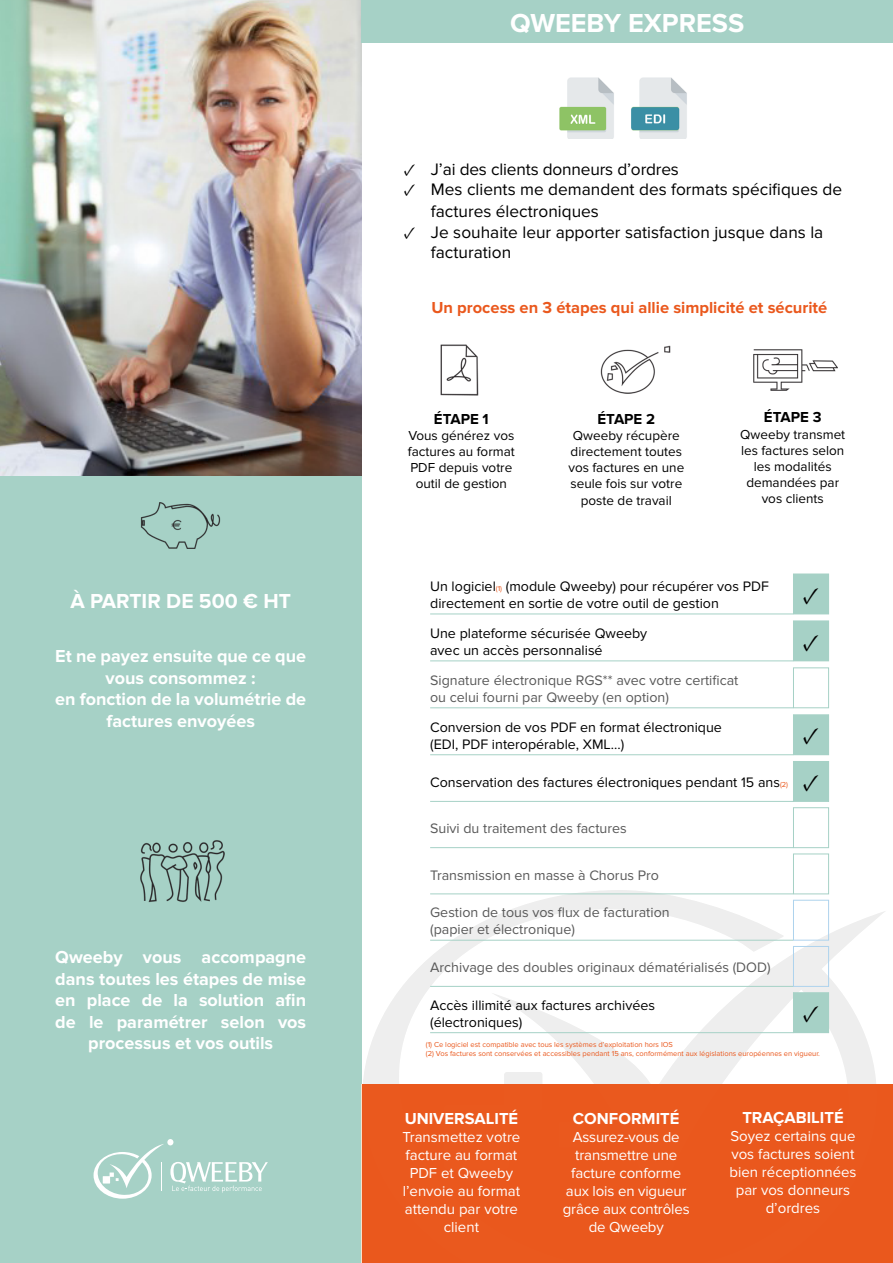
<style>
.page{position:relative;width:893px;height:1263px;background:#fff}
.page>*{position:absolute;margin:0;border:0;box-sizing:border-box;transform-origin:0 0}
.t1{font:700 27px "Proxima Nova";color:#fff}
.t2{font:24px/46.7px "Minion Pro";color:#000}
.t3{font:700 21px "Proxima Nova";color:#fff}
.t4{font:700 18px/21.6px "Proxima Nova";color:#fff;text-align:center}
.t5{font:17.25px/21.6px "Proxima Nova";color:#000}
.t6{font:700 16.5px "Proxima Nova";color:#ea581d}
.t7{font:700 16.5px "Proxima Nova";color:#fff}
.t8{font:15px/18px "Proxima Nova";color:#fff;text-align:center}
.t9{font:700 15px "Proxima Nova";color:#000}
.t10{font:14.25px/17.1px "Proxima Nova";color:#000}
.t11{font:14.25px/17.1px "Proxima Nova";color:#595959}
.t12{font:13.5px/16.2px "Proxima Nova";color:#000;text-align:center}
.t13{font:7.5px/9px "Proxima Nova";color:#ea581d}
.s1{font-family:"Minion Pro"}
.s2{font-size:7.5px;color:#ea581d}
</style>
<div class="page">
<img style="left:0;top:0;width:361px;height:476px">
<svg style="left:363px;top:890px;width:522px;height:194px"></svg>
<div style="left:361px;top:0;width:532px;height:43px;background:#a6d1c6"></div>
<div style="left:0;top:476px;width:361px;height:787px;background:#a6d1c6"></div>
<img style="left:559px;top:78px;width:55px;height:60px">
<img style="left:631px;top:78px;width:56px;height:60px">
<img style="left:140px;top:840px;width:85px;height:63px">
<img style="left:440px;top:344px;width:39px;height:52px">
<img style="left:600px;top:345px;width:71px;height:49px">
<img style="left:753px;top:349px;width:85px;height:42px">
<div style="left:361px;top:1084px;width:532px;height:179px;background:#ea581d"></div>
<svg style="left:94px;top:1139px;width:174px;height:60px"></svg>
<img style="left:131px;top:475px;width:100px;height:74px">
<hr style="left:430px;top:754px;width:363px;height:1px;background:#a6d1c6">
<hr style="left:430px;top:801px;width:363px;height:1px;background:#a6d1c6">
<hr style="left:430px;top:847px;width:363px;height:1px;background:#a6d1c6">
<hr style="left:430px;top:894px;width:363px;height:1px;background:#a6d1c6">
<hr style="left:430px;top:940px;width:363px;height:1px;background:#a6d1c6">
<hr style="left:430px;top:986px;width:363px;height:1px;background:#a6d1c6">
<hr style="left:430px;top:1032px;width:363px;height:1px;background:#a6d1c6">
<div style="left:793px;top:715px;width:36px;height:40px;background:#a6d1c6"></div>
<div style="left:793px;top:761px;width:36px;height:40px;background:#a6d1c6"></div>
<div style="left:793px;top:761px;width:36px;height:41px;border:1px solid #a6d1c6"></div>
<div style="left:793px;top:807px;width:36px;height:41px;border:1px solid #a6d1c6"></div>
<div style="left:793px;top:854px;width:36px;height:40px;border:1px solid #a6d1c6"></div>
<div style="left:793px;top:900px;width:36px;height:40px;border:1px solid #aed3ed"></div>
<div style="left:793px;top:946px;width:36px;height:40px;border:1px solid #aed3ed"></div>
<div style="left:793px;top:993px;width:36px;height:40px;background:#a6d1c6"></div>
<div style="left:793px;top:992px;width:36px;height:41px;border:1px solid #a6d1c6"></div>
<hr style="left:430px;top:707px;width:363px;height:1px;background:#a6d1c6">
<hr style="left:430px;top:661px;width:363px;height:1px;background:#a6d1c6">
<hr style="left:430px;top:614px;width:363px;height:1px;background:#a6d1c6">
<div style="left:793px;top:668px;width:36px;height:40px;border:1px solid #a6d1c6"></div>
<div style="left:793px;top:621px;width:36px;height:40px;background:#a6d1c6"></div>
<div style="left:793px;top:574px;width:36px;height:40px;background:#a6d1c6"></div>
<h3 class="t3" style="left:70px;top:589px;width:222px">À PARTIR DE 500 € HT</h3>
<p class="t4" style="left:55px;top:645px;width:252px">Et ne payez ensuite que ce que vous consommez :<br>en fonction de la volumétrie de factures envoyées</p>
<p class="t4" style="left:55px;top:946px;width:252px">Qweeby vous accompagne dans toutes les étapes de mise en place de la solution afin de le paramétrer selon vos processus et vos outils</p>
<h1 class="t1" style="left:510px;top:7px;width:235px">QWEEBY EXPRESS</h1>
<p class="t5" style="left:404px;top:158px;width:277px"><span class="s1">✓</span> J’ai des clients donneurs d’ordres</p>
<p class="t5" style="left:431px;top:179px;width:413px;text-indent:-27px"><span class="s1">✓</span> Mes clients me demandent des formats spécifiques de factures électroniques</p>
<p class="t5" style="left:431px;top:222px;width:394px;line-height:20.7px;text-indent:-27px"><span class="s1">✓</span> Je souhaite leur apporter satisfaction jusque dans la facturation</p>
<p class="t6" style="left:431px;top:298px;width:397px">Un process en 3 étapes qui allie simplicité et sécurité</p>
<p class="t9" style="left:434px;top:410px;width:56px">ÉTAPE 1</p>
<p class="t12" style="left:408px;top:427px;width:108px">Vous générez vos factures au format<br>PDF depuis votre outil de gestion</p>
<p class="t9" style="left:597px;top:410px;width:59px">ÉTAPE 2</p>
<p class="t12" style="left:568px;top:427px;width:117px">Qweeby récupère directement toutes vos factures en une seule fois sur votre poste de travail</p>
<p class="t9" style="left:764px;top:409px;width:59px">ÉTAPE 3</p>
<p class="t12" style="left:740px;top:426px;width:107px">Qweeby transmet les factures selon les modalités demandées par vos clients</p>
<p class="t10" style="left:430px;top:578px;width:340px">Un logiciel<span class="s2">(1)</span> (module Qweeby) pour récupérer vos PDF directement en sortie de votre outil de gestion</p>
<p class="t10" style="left:430px;top:625px;width:219px">Une plateforme sécurisée Qweeby avec un accès personnalisé</p>
<p class="t11" style="left:430px;top:672px;width:310px">Signature électronique RGS** avec votre certificat ou celui fourni par Qweeby (en option)</p>
<p class="t10" style="left:430px;top:719px;width:293px">Conversion de vos PDF en format électronique (EDI, PDF interopérable, XML...)</p>
<p class="t10" style="left:430px;top:774px;width:359px">Conservation des factures électroniques pendant 15 ans<span class="s2">(2)</span></p>
<p class="t11" style="left:430px;top:820px;width:198px">Suivi du traitement des factures</p>
<p class="t11" style="left:430px;top:866px;width:230px">Transmission en masse à Chorus Pro</p>
<p class="t11" style="left:430px;top:904px;width:241px">Gestion de tous vos flux de facturation (papier et électronique)</p>
<p class="t11" style="left:430px;top:959px;width:342px">Archivage des doubles originaux dématérialisés (DOD)</p>
<p class="t10" style="left:430px;top:997px;width:226px">Accès illimité aux factures archivées (électroniques)</p>
<h2 class="t2" style="left:803px;top:572px;width:18px">✓</h2>
<h2 class="t2" style="left:803px;top:619px;width:18px">✓</h2>
<h2 class="t2" style="left:803px;top:713px;width:18px">✓ ✓</h2>
<h2 class="t2" style="left:803px;top:990px;width:18px">✓</h2>
<p class="t13" style="left:426px;top:1040px;width:396px">(1) Ce logiciel est compatible avec tous les systèmes d’exploitation hors IOS<br>(2) Vos factures sont conservées et accessibles pendant 15 ans, conformément aux législations européennes en vigueur.</p>
<p class="t7" style="left:405px;top:1109px;width:115px">UNIVERSALITÉ</p>
<p class="t8" style="left:402px;top:1128px;width:119px">Transmettez votre facture au format<br>PDF et Qweeby l’envoie au format attendu par votre client</p>
<p class="t7" style="left:573px;top:1109px;width:108px">CONFORMITÉ</p>
<p class="t8" style="left:563px;top:1128px;width:128px">Assurez-vous de transmettre une facture conforme aux lois en vigueur grâce aux contrôles de Qweeby</p>
<p class="t7" style="left:742px;top:1108px;width:103px">TRAÇABILITÉ</p>
<p class="t8" style="left:729px;top:1127px;width:129px">Soyez certains que vos factures soient bien réceptionnées par vos donneurs d’ordres</p>
</div>
